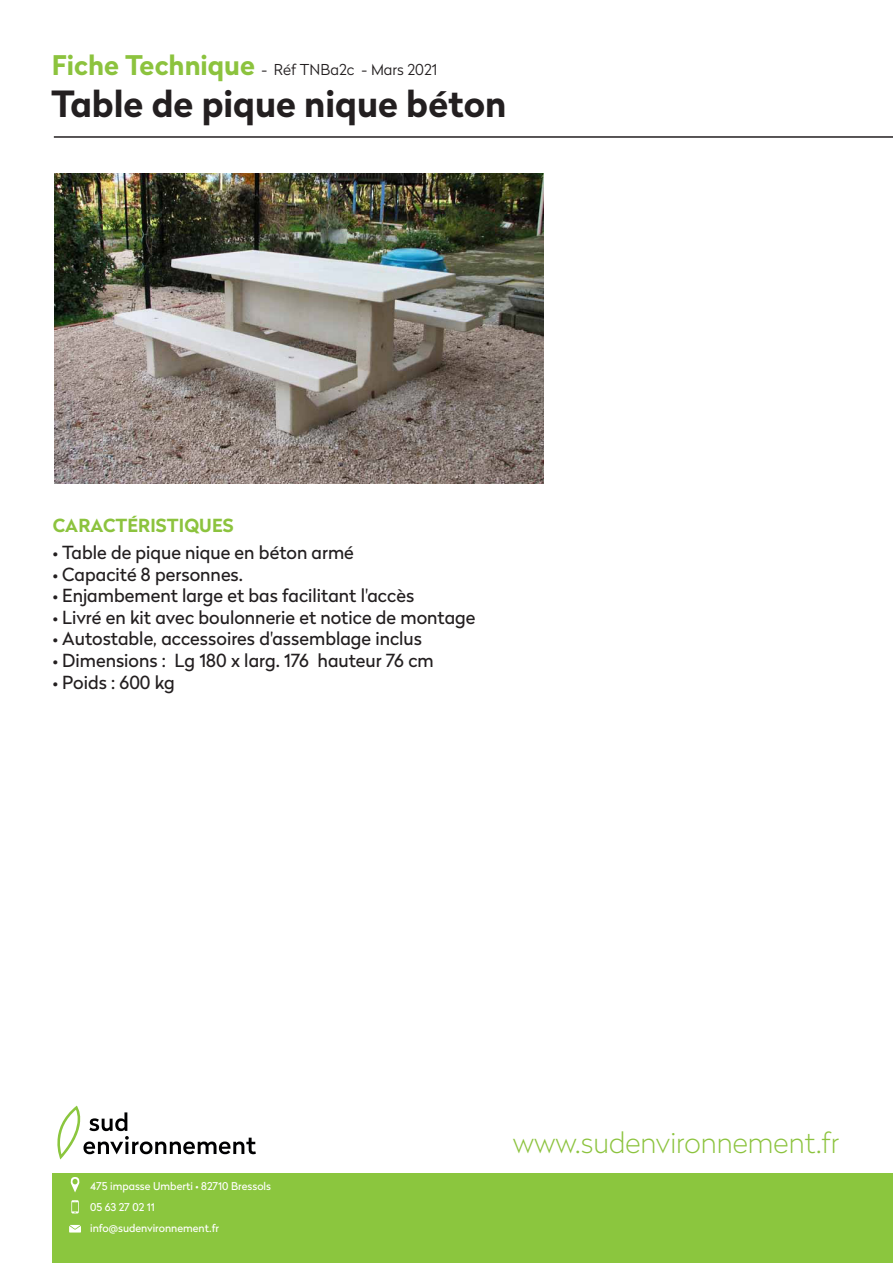
<style>
.page{position:relative;width:893px;height:1263px;background:#fff}
.page>*{position:absolute;margin:0;border:0;box-sizing:border-box;transform-origin:0 0}
.t1{font:700 36px "Radikal";color:#231f20}
.t2{font:100 28.5px "Radikal";color:#8cc33e}
.t3{font:18px "Radikal";color:#231f20}
.t4{font:700 18px "Radikal";letter-spacing:.005em;color:#8cc33e}
.t5{font:300 15px "Radikal";color:#231f20}
.t6{font:10.65px/20.5px "Radikal";color:#fff}
.s1{font-weight:700;font-size:27px;color:#8cc33e}
</style>
<div class="page">
<div style="left:53px;top:1172px;width:840px;height:91px;background:#8bc63e"></div>
<svg style="left:57px;top:1106px;width:199px;height:53px"></svg>
<svg style="left:70px;top:1177px;width:10px;height:15px"></svg>
<svg style="left:69px;top:1225px;width:12px;height:7px"></svg>
<svg style="left:71px;top:1200px;width:8px;height:13px"></svg>
<hr style="left:54px;top:136px;width:839px;height:2px;background:#231f20">
<img style="left:54px;top:173px;width:489px;height:310px">
<p class="t5" style="left:52px;top:59px;width:387px"><span class="s1">Fiche Technique</span> - Réf TNBa2c - Mars 2021</p>
<p class="t1" style="left:51px;top:78px;width:457px">Table de pique nique béton</p>
<p class="t4" style="left:53px;top:512px;width:182px">CARACTÉRISTIQUES</p>
<p class="t3" style="left:53px;top:540px;width:303px">• Table de pique nique en béton armé</p>
<p class="t3" style="left:53px;top:561px;width:192px">• Capacité 8 personnes.</p>
<p class="t3" style="left:53px;top:583px;width:363px">• Enjambement large et bas facilitant l'accès</p>
<p class="t3" style="left:53px;top:605px;width:424px">• Livré en kit avec boulonnerie et notice de montage</p>
<p class="t3" style="left:53px;top:626px;width:371px">• Autostable, accessoires d'assemblage inclus</p>
<p class="t3" style="left:53px;top:648px;width:383px">• Dimensions : Lg 180 x larg. 176 hauteur 76 cm</p>
<p class="t3" style="left:53px;top:669px;width:124px">• Poids : 600 kg</p>
<p class="t6" style="left:90px;top:1175px;width:182px">475 impasse Umberti • 82710 Bressols<br>05 63 27 02 11</p>
<p class="t6" style="left:90px;top:1217px;width:130px">info@sudenvironnement.fr</p>
<h2 class="t2" style="left:513px;top:1123px;width:328px">www.sudenvironnement.fr</h2>
</div>
